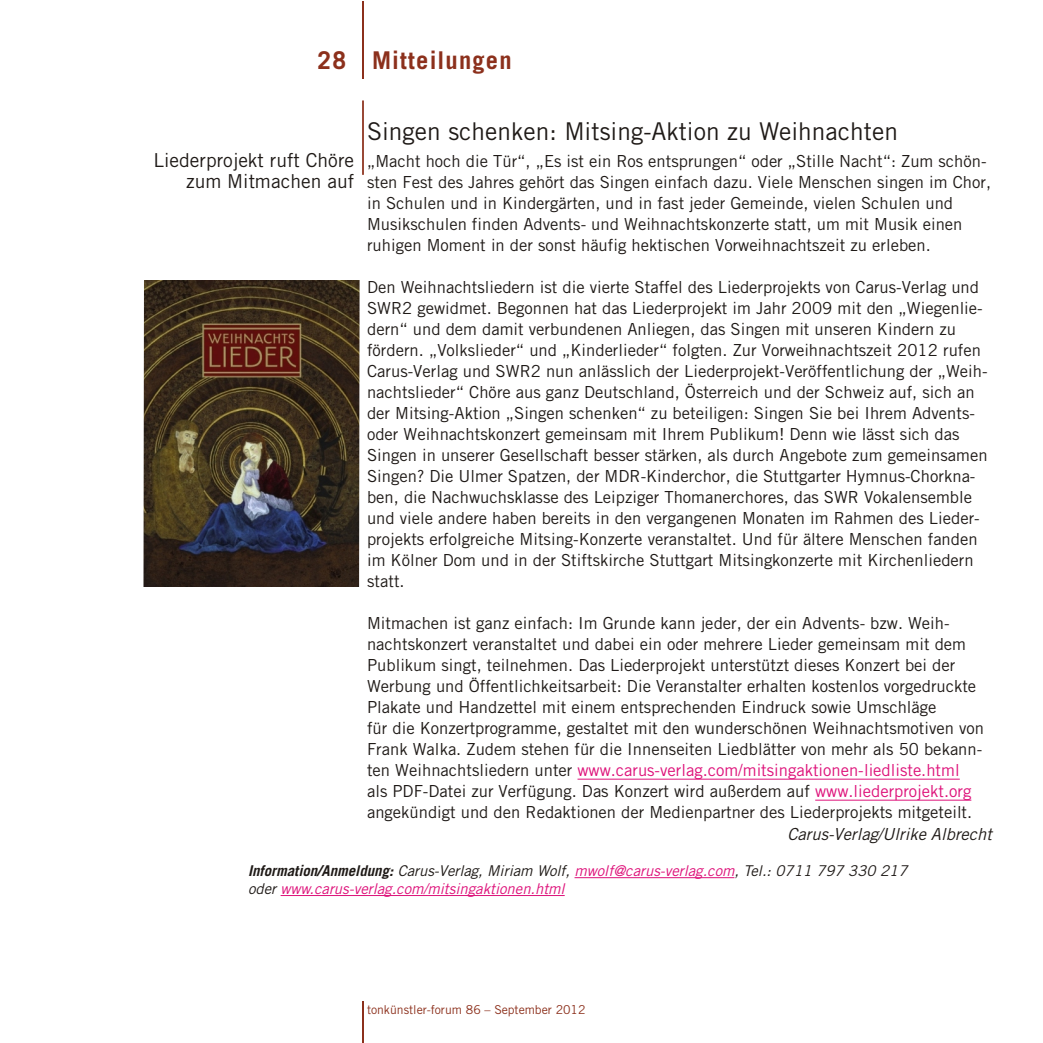
<style>
.page{position:relative;width:1043px;height:1043px;background:#fff}
.page>*{position:absolute;margin:0;border:0;box-sizing:border-box;transform-origin:0 0}
.t1{font:24.5px "Trade Gothic";color:#1f1a17}
.t2{font:700 24.5px "Trade Gothic";letter-spacing:.05em;color:#8c301c}
.t3{font:19.25px/21px "Trade Gothic";color:#1f1a17;text-align:right}
.t4{font:16.62px/21px "Trade Gothic";color:#1f1a17}
.t5{font:italic 16.62px "Trade Gothic";color:#1f1a17}
.t6{font:italic 14.88px/17.8px "Trade Gothic";color:#de127a}
.t7{font:12.25px "Trade Gothic";letter-spacing:-.005em;color:#8c301c}
.s1{color:#de127a}
.s2{font-weight:700;color:#1f1a17}
.s3{color:#1f1a17}
</style>
<div class="page">
<hr style="left:362px;top:100px;width:2px;height:75px;background:#8c301c">
<hr style="left:578px;top:779px;width:382px;height:1px;background:#de127a">
<hr style="left:815px;top:800px;width:156px;height:1px;background:#de127a">
<hr style="left:575px;top:877px;width:160px;height:1px;background:#de127a">
<hr style="left:281px;top:895px;width:284px;height:1px;background:#de127a">
<hr style="left:362px;top:1001px;width:2px;height:42px;background:#8c301c">
<hr style="left:362px;top:1px;width:2px;height:77px;background:#8c301c">
<img style="left:143px;top:280px;width:217px;height:306px">
<h1 class="t2" style="left:318px;top:50px;width:195px">28 Mitteilungen</h1>
<h1 class="t1" style="left:367px;top:121px;width:532px">Singen schenken: Mitsing-Aktion zu Weihnachten</h1>
<p class="t3" style="left:154px;top:151px;width:202px">Liederprojekt ruft Chöre zum Mitmachen auf</p>
<p class="t4" style="left:367px;top:152px;width:626px">„Macht hoch die Tür“, „Es ist ein Ros ent sprun gen“ oder „Stil le Nacht“: Zum schön&shy;sten Fest des Jah res ge hört das Sin gen ein fach dazu. Vie le Men schen sin gen im Chor, in Schu len und in Kin der gär ten, und in fast je der Ge mein de, vie len Schu len und<br>Mu sik schu len fin den Ad vents- und Weih nachts kon zer te statt, um mit Mu sik ei nen<br>ru hi gen Mo ment in der sonst häu fig hek ti schen Vor weih nachts zeit zu er le ben.</p>
<p class="t4" style="left:367px;top:278px;width:622px">Den Weih nachts lie dern ist die vier te Staf fel des Lie der pro jekts von Ca rus-Ver lag und SWR2 ge wid met. Be gon nen hat das Lie der pro jekt im Jahr 2009 mit den „Wie gen lie - dern“ und dem da mit ver bun de nen An lie gen, das Sin gen mit un se ren Kin dern zu<br>för dern. „Volks lie der“ und „Kin der lie der“ folgten. Zur Vor weih nachts zeit 2012 ru fen Ca rus-Ver lag und SWR2 nun an läss lich der Lie der pro jekt-Ver öf fent li chung der „Weih - nachts lie der“ Chö re aus ganz Deutsch land, Ös ter reich und der Schweiz auf, sich an der Mit sing-Ak ti on „Sin gen schen ken“ zu be tei li gen: Sin gen Sie bei Ih rem Ad vents&shy;oder Weih nachts kon zert ge mein sam mit Ih rem Pub li kum! Denn wie lässt sich das<br>Sin gen in un se rer Ge sell schaft bes ser stär ken, als durch An ge bo te zum ge mein sa men Sin gen? Die Ul mer Spat zen, der MDR-Kin der chor, die Stutt gar ter Hym nus-Chor kna - ben, die Nach wuchs klas se des Leip zi ger Tho ma ner cho res, das SWR Vo kal en sem ble und vie le an de re ha ben be reits in den ver gan ge nen Mo na ten im Rah men des Lie der - pro jekts er folg rei che Mit sing-Kon zer te ver an stal tet. Und für äl te re Men schen fan den im Köl ner Dom und in der Stifts kir che Stutt gart Mit sing kon zer te mit Kir chen lie dern statt.</p>
<p class="t4" style="left:367px;top:614px;width:619px">Mit ma chen ist ganz ein fach: Im Grun de kann je der, der ein Ad vents- bzw. Weih - nachts kon zert ver an stal tet und da bei ein oder meh re re Lie der ge mein sam mit dem Pub li kum singt, teil neh men. Das Lie der pro jekt un ter stützt die ses Kon zert bei der Wer bung und Öf fent lich keits ar beit: Die Ver an stal ter er hal ten kos ten los vor ge druc kte Pla ka te und Hand zet tel mit ei nem ent spre chen den Ein druck so wie Um schlä ge<br>für die Kon zert pro gram me, ge stal tet mit den wun der schö nen Weih nachts mo ti ven von Frank Wal ka. Zu dem ste hen für die In nen sei ten Lied blät ter von mehr als 50 be kann - ten Weih nachts lie dern un ter <span class="s1">www.ca rus-ver lag.com/mit sing ak tio nen-lied lis te.html<br></span>als PDF-Datei zur Verfügung. Das Konzert wird außerdem auf <span class="s1">www.liederprojekt.org </span>angekündigt und den Redaktionen der Medienpartner des Liederprojekts mitgeteilt.</p>
<p class="t5" style="left:787px;top:827px;width:206px">Ca rus-Ver lag/Ul ri ke Al brecht</p>
<p class="t6" style="left:248px;top:863px;width:661px"><span class="s2">In for ma ti on/An mel dung:</span> <span class="s3">Ca rus-Ver lag, Mi ri am Wolf,</span> mwolf@carus-verlag.com<span class="s3">, Tel.: 0711 797 330 217 oder</span> www.carus-verlag.com/mitsingaktionen.html</p>
<p class="t7" style="left:367px;top:1004px;width:220px">ton künst ler-fo rum 86 – Sep tem ber 2012</p>
</div>
